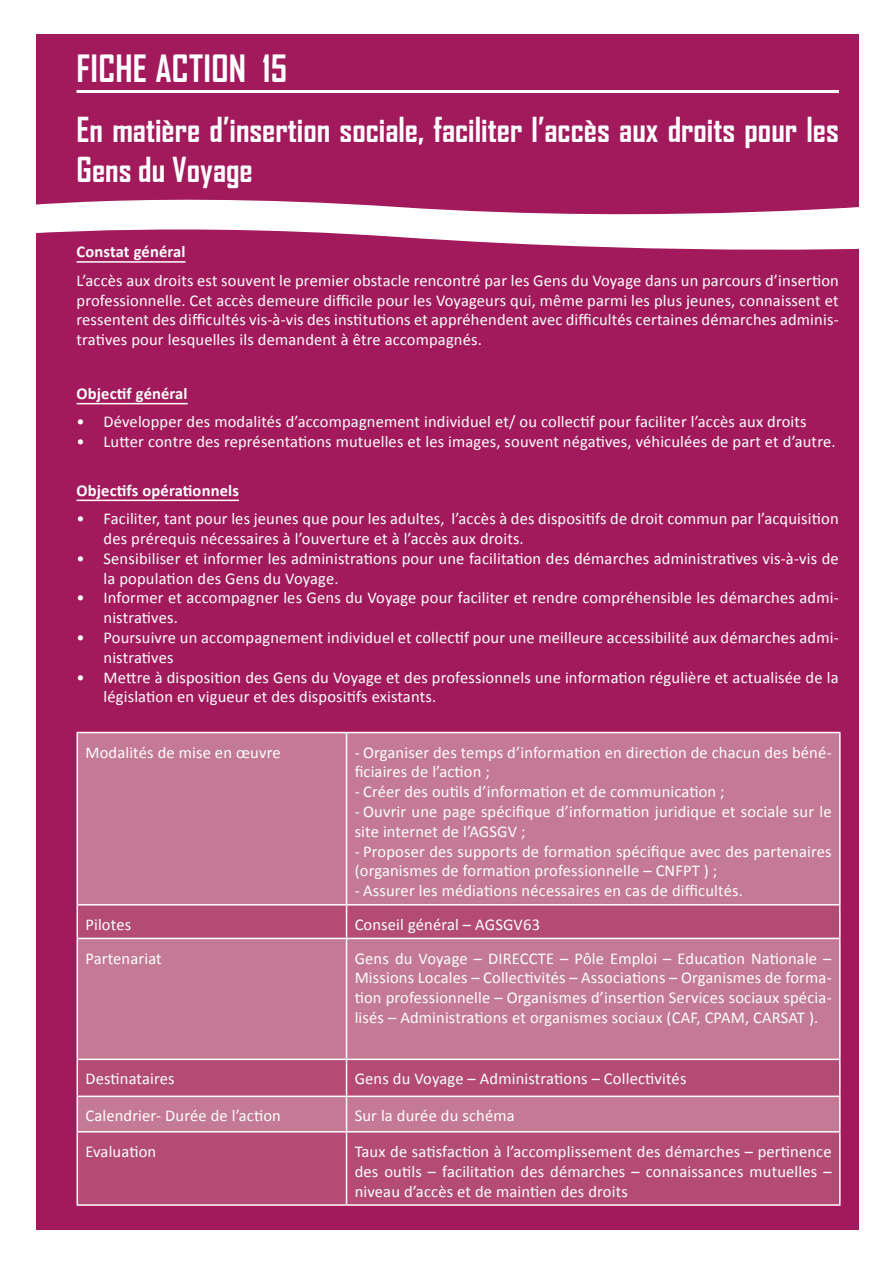
<style>
.page{position:relative;width:893px;height:1263px;background:#fff}
.page>*{position:absolute;margin:0;border:0;box-sizing:border-box;transform-origin:0 0}
.FICHE{font:700 36px "Agency FB";letter-spacing:.01em;color:#fff}
.Sous-Titre{font:700 33px/39.6px "Agency FB";color:#fff}
.Texte_blanc{font:16.5px/19.8px "Calibri";letter-spacing:.01em;color:#fff}
.Texte_blanc_gras{font:700 16.5px "Calibri";letter-spacing:.01em;color:#fff}
</style>
<div class="page">
<div style="left:37px;top:34px;width:822px;height:1196px;background:#a31a5c"></div>
<svg style="left:36px;top:188px;width:823px;height:69px"></svg>
<hr style="left:77px;top:90px;width:762px;height:3px;background:#fff">
<hr style="left:77px;top:261px;width:109px;height:2px;background:#fff">
<hr style="left:77px;top:403px;width:111px;height:1px;background:#fff">
<hr style="left:77px;top:500px;width:162px;height:1px;background:#fff">
<div style="left:78px;top:733px;width:761px;height:171px;background:#c47995"></div>
<svg style="left:78px;top:905px;width:761px;height:299px;background:#bc6486"></svg>
<hr style="left:77px;top:732px;width:270px;height:1px;background:#fff">
<hr style="left:77px;top:733px;width:1px;height:171px;background:#fff">
<hr style="left:347px;top:732px;width:494px;height:1px;background:#fff">
<hr style="left:346px;top:733px;width:1px;height:171px;background:#fff">
<hr style="left:839px;top:733px;width:2px;height:171px;background:#fff">
<hr style="left:77px;top:904px;width:270px;height:1px;background:#fff">
<hr style="left:77px;top:905px;width:1px;height:33px;background:#fff">
<hr style="left:347px;top:904px;width:494px;height:1px;background:#fff">
<hr style="left:346px;top:905px;width:1px;height:33px;background:#fff">
<hr style="left:839px;top:905px;width:2px;height:33px;background:#fff">
<hr style="left:77px;top:938px;width:270px;height:1px;background:#fff">
<hr style="left:77px;top:939px;width:1px;height:119px;background:#fff">
<hr style="left:347px;top:938px;width:494px;height:1px;background:#fff">
<hr style="left:346px;top:939px;width:1px;height:119px;background:#fff">
<hr style="left:839px;top:939px;width:2px;height:119px;background:#fff">
<hr style="left:77px;top:1058px;width:270px;height:2px;background:#fff">
<hr style="left:77px;top:1060px;width:1px;height:35px;background:#fff">
<hr style="left:347px;top:1058px;width:494px;height:2px;background:#fff">
<hr style="left:346px;top:1060px;width:1px;height:35px;background:#fff">
<hr style="left:839px;top:1060px;width:2px;height:35px;background:#fff">
<hr style="left:77px;top:1095px;width:270px;height:2px;background:#fff">
<hr style="left:77px;top:1097px;width:1px;height:34px;background:#fff">
<hr style="left:347px;top:1095px;width:494px;height:2px;background:#fff">
<hr style="left:346px;top:1097px;width:1px;height:34px;background:#fff">
<hr style="left:839px;top:1097px;width:2px;height:34px;background:#fff">
<hr style="left:77px;top:1131px;width:270px;height:1px;background:#fff">
<hr style="left:77px;top:1132px;width:1px;height:72px;background:#fff">
<hr style="left:347px;top:1131px;width:494px;height:1px;background:#fff">
<hr style="left:346px;top:1132px;width:1px;height:72px;background:#fff">
<hr style="left:839px;top:1132px;width:2px;height:72px;background:#fff">
<hr style="left:77px;top:1204px;width:270px;height:2px;background:#fff">
<hr style="left:347px;top:1204px;width:494px;height:2px;background:#fff">
<p class="FICHE" style="left:77px;top:46px;width:212px">FICHE ACTION 15</p>
<p class="Sous-Titre" style="left:77px;top:109px;width:764px">En matière d’insertion sociale, faciliter l’accès aux droits pour les<br>Gens du Voyage</p>
<p class="Texte_blanc_gras" style="left:77px;top:241px;width:110px">Constat général</p>
<p class="Texte_blanc" style="left:77px;top:270px;width:764px;text-align:justify">L’accès aux droits est souvent le premier obstacle rencontré par les Gens du Voyage dans un parcours d’insertion professionnelle. Cet accès demeure difficile pour les Voyageurs qui, même parmi les plus jeunes, connaissent et ressentent des difficultés vis-à-vis des institutions et appréhendent avec difficultés certaines démarches adminis&shy;tratives pour lesquelles ils demandent à être accompagnés.</p>
<p class="Texte_blanc_gras" style="left:77px;top:383px;width:113px">Objectif général</p>
<p class="Texte_blanc" style="left:77px;top:412px;width:732px">• Développer des modalités d’accompagnement individuel et/ ou collectif pour faciliter l’accès aux droits</p>
<p class="Texte_blanc" style="left:77px;top:432px;width:760px">• Lutter contre des représentations mutuelles et les images, souvent négatives, véhiculées de part et d’autre.</p>
<p class="Texte_blanc_gras" style="left:77px;top:480px;width:164px">Objectifs opérationnels</p>
<p class="Texte_blanc" style="left:104px;top:509px;width:737px;text-indent:-27px">• Faciliter, tant pour les jeunes que pour les adultes, l’accès à des dispositifs de droit commun par l’acquisition des prérequis nécessaires à l’ouverture et à l’accès aux droits.</p>
<p class="Texte_blanc" style="left:104px;top:548px;width:737px;text-indent:-27px">• Sensibiliser et informer les administrations pour une facilitation des démarches administratives vis-à-vis de la population des Gens du Voyage.</p>
<p class="Texte_blanc" style="left:104px;top:588px;width:737px;text-indent:-27px">• Informer et accompagner les Gens du Voyage pour faciliter et rendre compréhensible les démarches admi&shy;nistratives.</p>
<p class="Texte_blanc" style="left:104px;top:628px;width:737px;text-indent:-27px">• Poursuivre un accompagnement individuel et collectif pour une meilleure accessibilité aux démarches admi&shy;nistratives</p>
<p class="Texte_blanc" style="left:104px;top:667px;width:736px;text-indent:-27px">• Mettre à disposition des Gens du Voyage et des professionnels une information régulière et actualisée de la législation en vigueur et des dispositifs existants.</p>
<p class="Texte_blanc" style="left:85px;top:742px;width:197px">Modalités de mise en œuvre</p>
<p class="Texte_blanc" style="left:355px;top:742px;width:479px">- Organiser des temps d’information en direction de chacun des béné&shy;ficiaires de l’action ;</p>
<p class="Texte_blanc" style="left:355px;top:782px;width:372px">- Créer des outils d’information et de communication ;</p>
<p class="Texte_blanc" style="left:355px;top:802px;width:478px">- Ouvrir une page spécifique d’information juridique et sociale sur le site internet de l’AGSGV ;</p>
<p class="Texte_blanc" style="left:355px;top:841px;width:478px">- Proposer des supports de formation spécifique avec des partenaires (organismes de formation professionnelle – CNFPT ) ;</p>
<p class="Texte_blanc" style="left:355px;top:881px;width:390px">- Assurer les médiations nécessaires en cas de difficultés.</p>
<p class="Texte_blanc" style="left:85px;top:914px;width:47px">Pilotes</p>
<p class="Texte_blanc" style="left:355px;top:914px;width:187px">Conseil général – AGSGV63</p>
<p class="Texte_blanc" style="left:85px;top:948px;width:78px">Partenariat</p>
<p class="Texte_blanc" style="left:355px;top:948px;width:479px;text-align:justify">Gens du Voyage – DIRECCTE – Pôle Emploi – Education Nationale – Missions Locales – Collectivités – Associations – Organismes de forma&shy;tion professionnelle – Organismes d’insertion Services sociaux spécia&shy;lisés – Administrations et organismes sociaux (CAF, CPAM, CARSAT ).</p>
<p class="Texte_blanc" style="left:85px;top:1069px;width:91px">Destinataires</p>
<p class="Texte_blanc" style="left:355px;top:1069px;width:333px">Gens du Voyage – Administrations – Collectivités</p>
<p class="Texte_blanc" style="left:85px;top:1106px;width:197px">Calendrier- Durée de l’action</p>
<p class="Texte_blanc" style="left:355px;top:1106px;width:162px">Sur la durée du schéma</p>
<p class="Texte_blanc" style="left:85px;top:1141px;width:72px">Evaluation</p>
<p class="Texte_blanc" style="left:355px;top:1141px;width:478px;text-align:justify">Taux de satisfaction à l’accomplissement des démarches – pertinence des outils – facilitation des démarches – connaissances mutuelles – niveau d’accès et de maintien des droits</p>
</div>
